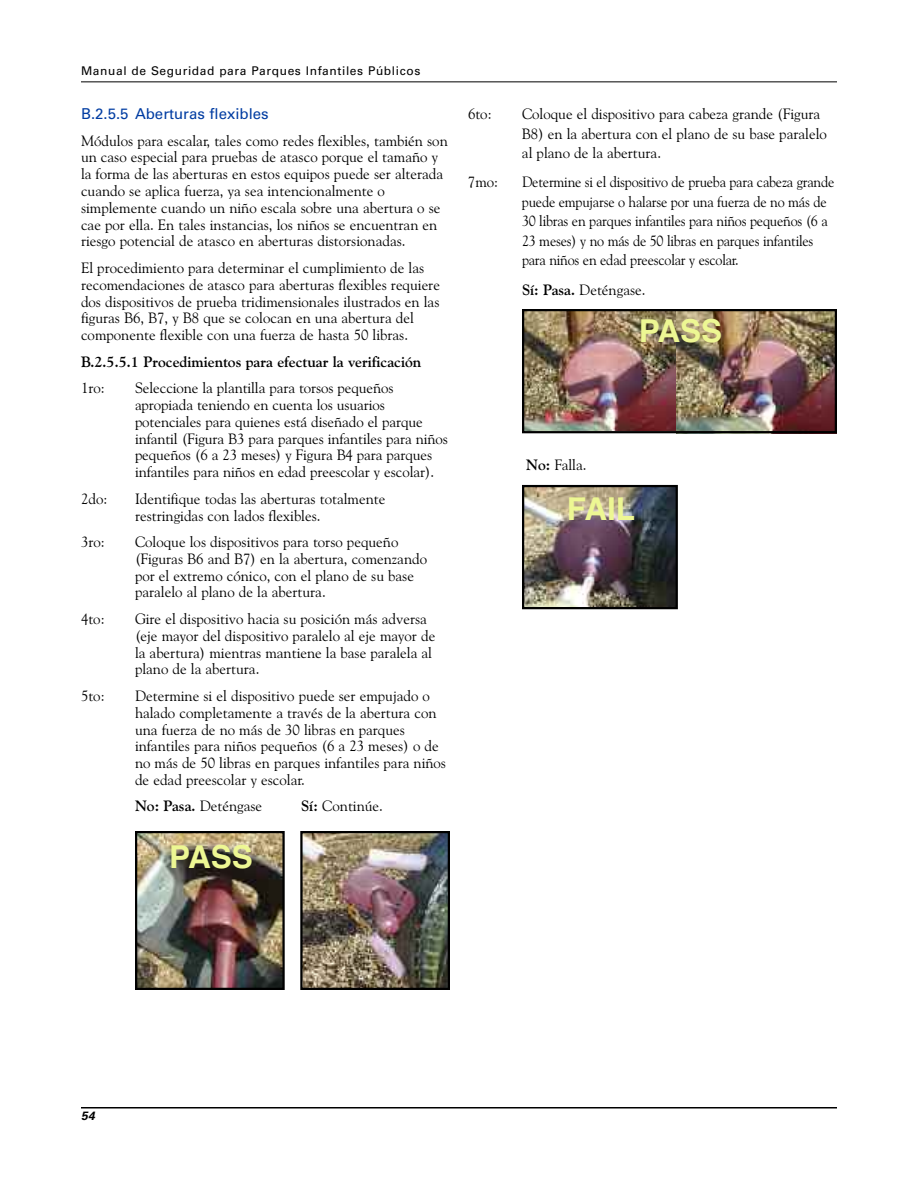
<style>
.page{position:relative;width:918px;height:1188px;background:#fff}
.page>*{position:absolute;margin:0;border:0;box-sizing:border-box;transform-origin:0 0}
.t1{font:700 31.5px "Helvetica";color:#edf793}
.t2{font:15px/16.8px "Goudy Old Style BT";color:#000}
.t3{font:15px/19.5px "Goudy Old Style BT";color:#000;scale:.95 1}
.t4{font:700 15px "Goudy Old Style BT";color:#000}
.t5{font:15px "Univers LT Std";color:#003ca2}
.t6{font:12px "Univers LT Std";letter-spacing:.05em;color:#000}
.t7{font:italic 700 12px "Univers LT Std";color:#000}
.s1{font-weight:700}
</style>
<div class="page">
<hr style="left:81px;top:1107px;width:756px;height:1px;background:#000">
<hr style="left:81px;top:81px;width:756px;height:1px;background:#000">
<img style="left:525px;top:312px;width:151px;height:118px">
<img style="left:676px;top:312px;width:158px;height:118px">
<div style="left:522px;top:309px;width:315px;height:124px;border:2px solid #000"></div>
<img style="left:525px;top:488px;width:150px;height:118px">
<div style="left:522px;top:485px;width:156px;height:124px;border:2px solid #000"></div>
<img style="left:303px;top:834px;width:144px;height:153px">
<div style="left:300px;top:831px;width:150px;height:159px;border:2px solid #000"></div>
<img style="left:138px;top:834px;width:144px;height:153px">
<div style="left:135px;top:831px;width:150px;height:159px;border:2px solid #000"></div>
<p class="t6" style="left:81px;top:67px;width:341px">Manual de Seguridad para Parques Infantiles Públicos</p>
<p class="t5" style="left:81px;top:108px;width:189px">B.2.5.5 Aberturas flexibles</p>
<p class="t2" style="left:81px;top:133px;width:368px">Módulos para escalar, tales como redes flexibles, también son un caso especial para pruebas de atasco porque el tamaño y la forma de las aberturas en estos equipos puede ser alterada cuando se aplica fuerza, ya sea intencionalmente o simplemente cuando un niño escala sobre una abertura o se cae por ella. En tales instancias, los niños se encuentran en riesgo potencial de atasco en aberturas distorsionadas.</p>
<p class="t2" style="left:81px;top:261px;width:361px">El procedimiento para determinar el cumplimiento de las recomendaciones de atasco para aberturas flexibles requiere dos dispositivos de prueba tridimensionales ilustrados en las figuras B6, B7, y B8 que se colocan en una abertura del componente flexible con una fuerza de hasta 50 libras.</p>
<p class="t4" style="left:81px;top:356px;width:342px">B.2.5.5.1 Procedimientos para efectuar la verificación</p>
<p class="t2" style="left:81px;top:381px;width:25px">1ro:</p>
<p class="t2" style="left:135px;top:381px;width:315px">Seleccione la plantilla para torsos pequeños apropiada teniendo en cuenta los usuarios potenciales para quienes está diseñado el parque infantil (Figura B3 para parques infantiles para niños pequeños (6 a 23 meses) y Figura B4 para parques infantiles para niños en edad preescolar y escolar).</p>
<p class="t2" style="left:81px;top:491px;width:28px">2do:</p>
<p class="t2" style="left:135px;top:491px;width:252px">Identifique todas las aberturas totalmente restringidas con lados flexibles.</p>
<p class="t2" style="left:81px;top:535px;width:25px">3ro:</p>
<p class="t2" style="left:135px;top:535px;width:294px">Coloque los dispositivos para torso pequeño (Figuras B6 and B7) en la abertura, comenzando por el extremo cónico, con el plano de su base paralelo al plano de la abertura.</p>
<p class="t2" style="left:81px;top:612px;width:25px">4to:</p>
<p class="t2" style="left:135px;top:612px;width:302px">Gire el dispositivo hacia su posición más adversa (eje mayor del dispositivo paralelo al eje mayor de la abertura) mientras mantiene la base paralela al plano de la abertura.</p>
<p class="t2" style="left:81px;top:688px;width:25px">5to:</p>
<p class="t2" style="left:135px;top:688px;width:313px">Determine si el dispositivo puede ser empujado o halado completamente a través de la abertura con una fuerza de no más de 30 libras en parques infantiles para niños pequeños (6 a 23 meses) o de no más de 50 libras en parques infantiles para niños de edad preescolar y escolar.</p>
<p class="t2" style="left:135px;top:799px;width:129px"><span class="s1">No: Pasa.</span> Deténgase</p>
<p class="t2" style="left:301px;top:799px;width:83px"><span class="s1">Sí:</span> Continúe.</p>
<h1 class="t1" style="left:169px;top:839px;width:85px">PASS</h1>
<p class="t2" style="left:468px;top:107px;width:25px">6to:</p>
<p class="t2" style="left:522px;top:105px;width:306px;line-height:19.5px">Coloque el dispositivo para cabeza grande (Figura<br>B8) en la abertura con el plano de su base paralelo al plano de la abertura.</p>
<p class="t2" style="left:468px;top:175px;width:32px">7mo:</p>
<p class="t3" style="left:522px;top:174px;width:330px">Determine si el dispositivo de prueba para cabeza grande puede empujarse o halarse por una fuerza de no más de 30 libras en parques infantiles para niños pequeños (6 a 23 meses) y no más de 50 libras en parques infantiles para niños en edad preescolar y escolar.</p>
<p class="t2" style="left:522px;top:282px;width:125px"><span class="s1">Sí: Pasa.</span> Deténgase.</p>
<p class="t2" style="left:526px;top:458px;width:62px"><span class="s1">No:</span> Falla.</p>
<h1 class="t1" style="left:639px;top:313px;width:85px">PASS</h1>
<h1 class="t1" style="left:567px;top:491px;width:70px">FAIL</h1>
<p class="t7" style="left:81px;top:1112px;width:15px">54</p>
</div>
